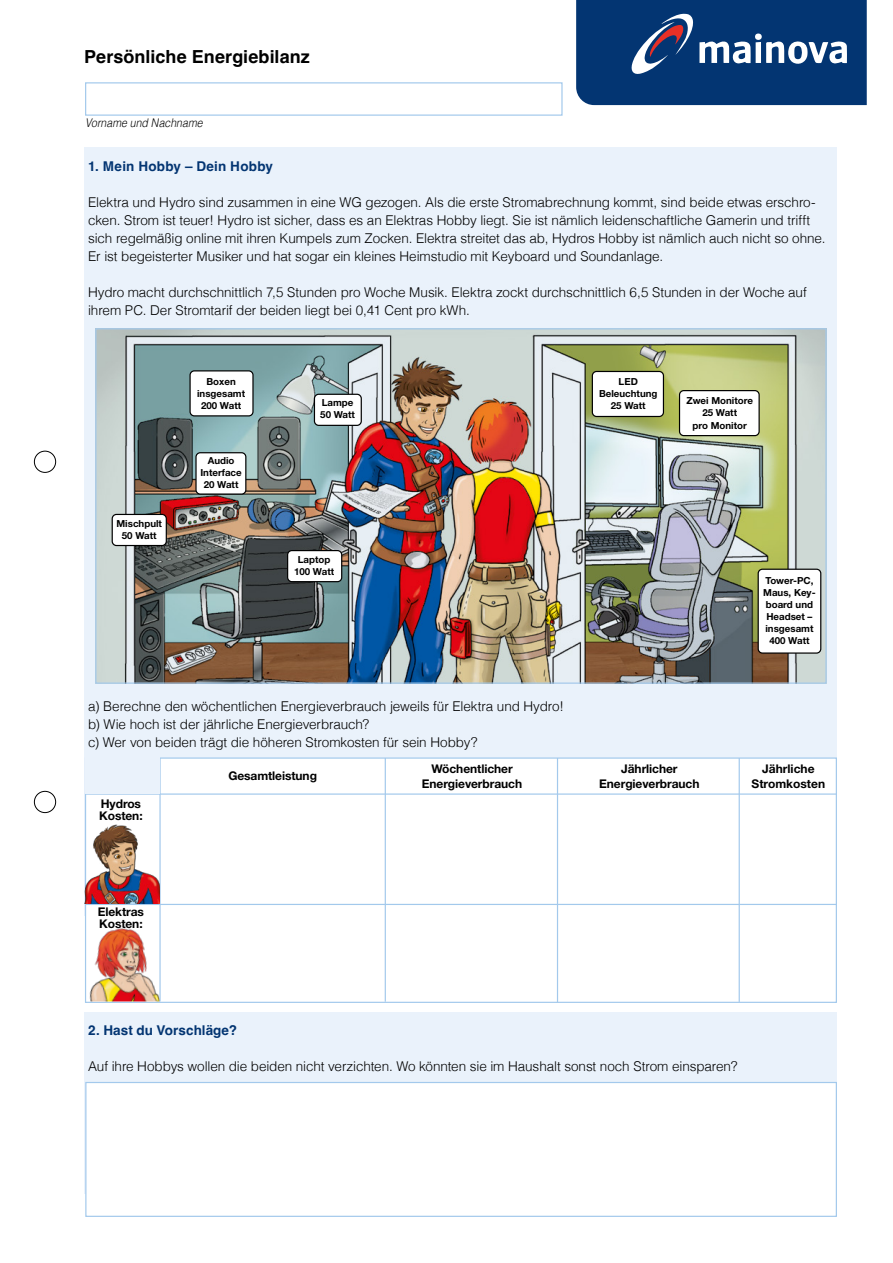
<style>
.page{position:relative;width:893px;height:1263px;background:#fff}
.page>*{position:absolute;margin:0;border:0;box-sizing:border-box;transform-origin:0 0}
.t1{font:700 18px "Helvetica";letter-spacing:.005em;color:#000}
.t2{font:300 13.5px/18px "Helvetica";letter-spacing:-.01em;color:#000}
.t3{font:700 13.5px "Helvetica";letter-spacing:.01em;color:#033572}
.t4{font:700 12px/15px "Helvetica Neue LT Std";letter-spacing:-.005em;color:#000;text-align:center}
.t5{font:italic 300 12px "Helvetica";letter-spacing:.005em;color:#000;scale:.87 1}
.t6{font:700 9.75px/12.1px "Helvetica Neue LT Std";color:#000;text-align:center}
</style>
<div class="page">
<div style="left:85px;top:147px;width:752px;height:609px;background:#eaf2fb"></div>
<div style="left:85px;top:672px;width:752px;height:244px;background:#eaf2fb"></div>
<div style="left:85px;top:1012px;width:752px;height:181px;background:#eaf2fb"></div>
<div style="left:85px;top:82px;width:478px;height:34px;background:#fff;border:1px solid #a3c9ec"></div>
<div style="left:85px;top:757px;width:752px;height:246px;background:#fff;border:1px solid #a3c9ec"></div>
<img style="left:97px;top:330px;width:728px;height:352px">
<div style="left:85px;top:1082px;width:752px;height:135px;background:#fff;border:1px solid #a3c9ec"></div>
<hr style="left:159px;top:758px;width:2px;height:243px;background:#a3c9ec">
<hr style="left:739px;top:758px;width:1px;height:244px;background:#a3c9ec">
<hr style="left:385px;top:758px;width:1px;height:244px;background:#a3c9ec">
<hr style="left:557px;top:758px;width:1px;height:244px;background:#a3c9ec">
<hr style="left:85px;top:793px;width:752px;height:2px;background:#a3c9ec">
<hr style="left:85px;top:904px;width:752px;height:1px;background:#a3c9ec">
<img style="left:84px;top:820px;width:75px;height:84px">
<img style="left:84px;top:909px;width:75px;height:92px">
<div style="left:190px;top:371px;width:63px;height:45px;background:#fff;border-radius:4px"></div>
<div style="left:189px;top:370px;width:65px;height:46px;border:1px solid #000;border-radius:4px"></div>
<div style="left:592px;top:371px;width:71px;height:45px;background:#fff;border-radius:4px"></div>
<div style="left:592px;top:371px;width:72px;height:46px;border:1px solid #000;border-radius:4px"></div>
<div style="left:758px;top:569px;width:63px;height:84px;background:#fff;border-radius:4px"></div>
<div style="left:758px;top:569px;width:63px;height:85px;border:1px solid #000;border-radius:4px"></div>
<div style="left:679px;top:391px;width:80px;height:45px;background:#fff;border-radius:4px"></div>
<div style="left:679px;top:390px;width:81px;height:46px;border:1px solid #000;border-radius:4px"></div>
<div style="left:314px;top:394px;width:47px;height:31px;background:#fff;border-radius:4px"></div>
<div style="left:314px;top:394px;width:48px;height:32px;border:1px solid #000;border-radius:4px"></div>
<div style="left:112px;top:514px;width:54px;height:31px;background:#fff;border-radius:4px"></div>
<div style="left:112px;top:514px;width:55px;height:32px;border:1px solid #000;border-radius:4px"></div>
<div style="left:288px;top:551px;width:54px;height:31px;background:#fff;border-radius:4px"></div>
<div style="left:287px;top:550px;width:55px;height:32px;border:1px solid #000;border-radius:4px"></div>
<div style="left:196px;top:453px;width:50px;height:41px;background:#fff;border-radius:4px"></div>
<div style="left:195px;top:452px;width:51px;height:43px;border:1px solid #000;border-radius:4px"></div>
<div style="left:85px;top:752px;width:74px;height:41px;background:#eaf2fb"></div>
<svg style="left:576px;top:0;width:291px;height:105px;background:#1a467d"></svg>
<div style="left:755px;top:34px;width:7px;height:6px;background:#fff;border-radius:50%"></div>
<div style="left:34px;top:451px;width:22px;height:22px;border:1px solid #000;border-radius:50%"></div>
<div style="left:34px;top:791px;width:22px;height:22px;border:1px solid #000;border-radius:50%"></div>
<h1 class="t1" style="left:84px;top:45px;width:227px">Persönliche Energiebilanz</h1>
<p class="t5" style="left:85px;top:112px;width:137px">Vorname und Nachname</p>
<p class="t3" style="left:88px;top:158px;width:186px">1. Mein Hobby – Dein Hobby</p>
<p class="t2" style="left:88px;top:192px;width:739px">Elektra und Hydro sind zusammen in eine WG gezogen. Als die erste Stromabrechnung kommt, sind beide etwas erschro&shy;cken. Strom ist teuer! Hydro ist sicher, dass es an Elektras Hobby liegt. Sie ist nämlich leidenschaftliche Gamerin und trifft sich regelmäßig online mit ihren Kumpels zum Zocken. Elektra streitet das ab, Hydros Hobby ist nämlich auch nicht so ohne.<br>Er ist begeisterter Musiker und hat sogar ein kleines Heimstudio mit Keyboard und Soundanlage.</p>
<p class="t2" style="left:88px;top:282px;width:720px">Hydro macht durchschnittlich 7,5 Stunden pro Woche Musik. Elektra zockt durchschnittlich 6,5 Stunden in der Woche auf ihrem PC. Der Stromtarif der beiden liegt bei 0,41 Cent pro kWh.</p>
<p class="t6" style="left:197px;top:375px;width:50px">Boxen insgesamt<br>200 Watt</p>
<p class="t6" style="left:599px;top:375px;width:60px">LED<br>Beleuchtung<br>25 Watt</p>
<p class="t6" style="left:320px;top:396px;width:36px;text-align:left">Lampe<br>50 Watt</p>
<p class="t6" style="left:117px;top:517px;width:47px">Mischpult<br>50 Watt</p>
<p class="t6" style="left:200px;top:454px;width:43px">Audio<br>Interface<br>20 Watt</p>
<p class="t6" style="left:294px;top:553px;width:42px">Laptop<br>100 Watt</p>
<p class="t2" style="left:88px;top:696px;width:477px">a) Berechne den wöchentlichen Energieverbrauch jeweils für Elektra und Hydro! b) Wie hoch ist der jährliche Energieverbrauch?<br>c) Wer von beiden trägt die höheren Stromkosten für sein Hobby?</p>
<p class="t6" style="left:686px;top:395px;width:68px">Zwei Monitore<br>25 Watt<br>pro Monitor</p>
<p class="t6" style="left:763px;top:574px;width:54px">Tower-PC,<br>Maus, Key&shy;board und<br>Headset – insgesamt<br>400 Watt</p>
<p class="t4" style="left:99px;top:797px;width:45px;line-height:12px;text-align:left">Hydros<br>Kosten:</p>
<p class="t4" style="left:98px;top:906px;width:48px;line-height:12px;text-align:left">Elektras<br>Kosten:</p>
<p class="t4" style="left:228px;top:767px;width:90px">Gesamtleistung</p>
<p class="t4" style="left:599px;top:761px;width:102px">Jährlicher<br>Energieverbrauch</p>
<p class="t4" style="left:752px;top:761px;width:75px">Jährliche<br>Stromkosten</p>
<p class="t4" style="left:422px;top:761px;width:102px">Wöchentlicher<br>Energieverbrauch</p>
<p class="t3" style="left:88px;top:1022px;width:150px">2. Hast du Vorschläge?</p>
<p class="t2" style="left:88px;top:1056px;width:651px">Auf ihre Hobbys wollen die beiden nicht verzichten. Wo könnten sie im Haushalt sonst noch Strom einsparen?</p>
</div>
